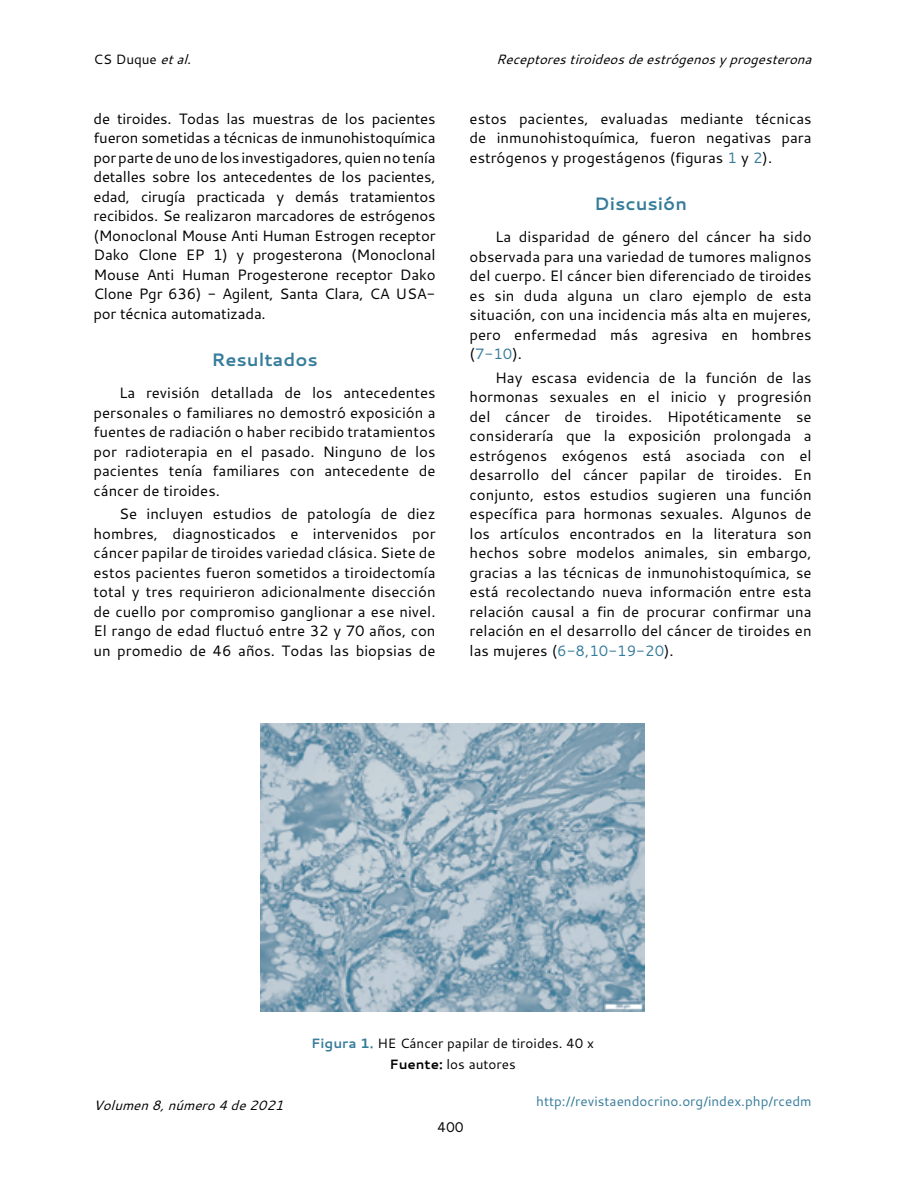
<style>
.page{position:relative;width:918px;height:1188px;background:#fff}
.page>*{position:absolute;margin:0;border:0;box-sizing:border-box;transform-origin:0 0}
.t1{font:700 18px "Cantarell";color:#367c9b}
.t2{font:15px/19.5px "Cantarell";color:#000;text-align:justify}
.t3{font:14.1px "Cantarell";color:#000}
.t4{font:italic 13.5px "Cantarell";color:#000}
.t5{font:13.5px/20.4px "Cantarell";color:#000;text-align:center}
.t6{font:13.5px "Cantarell";color:#367c9b}
.s1{font-style:italic}
.s2{color:#367c9b}
.s3{font-weight:700;color:#367c9b}
.s4{font-weight:700}
</style>
<div class="page">
<img style="left:261px;top:723px;width:383px;height:289px">
<p class="t5" style="left:94px;top:49px;width:99px">CS Duque <span class="s1">et al.</span></p>
<p class="t4" style="left:496px;top:50px;width:317px">Receptores tiroideos de estrógenos y progesterona</p>
<p class="t2" style="left:94px;top:108px;width:344px">de tiroides. Todas las muestras de los pacientes fueron sometidas a técnicas de inmunohistoquímica por parte de uno de los investigadores, quien no tenía detalles sobre los antecedentes de los pacientes, edad, cirugía practicada y demás tratamientos recibidos. Se realizaron marcadores de estrógenos (Monoclonal Mouse Anti Human Estrogen receptor Dako Clone EP 1) y progesterona (Monoclonal Mouse Anti Human Progesterone receptor Dako Clone Pgr 636) - Agilent, Santa Clara, CA USA&shy;por técnica automatizada.</p>
<p class="t1" style="left:211px;top:347px;width:108px">Resultados</p>
<p class="t2" style="left:94px;top:383px;width:344px;text-indent:26px">La revisión detallada de los antecedentes personales o familiares no demostró exposición a fuentes de radiación o haber recibido tratamientos por radioterapia en el pasado. Ninguno de los pacientes tenía familiares con antecedente de cáncer de tiroides.</p>
<p class="t2" style="left:94px;top:504px;width:344px;text-indent:26px">Se incluyen estudios de patología de diez hombres, diagnosticados e intervenidos por cáncer papilar de tiroides variedad clásica. Siete de estos pacientes fueron sometidos a tiroidectomía total y tres requirieron adicionalmente disección de cuello por compromiso ganglionar a ese nivel.<br>El rango de edad fluctuó entre 32 y 70 años, con un promedio de 46 años. Todas las biopsias de</p>
<p class="t2" style="left:470px;top:108px;width:344px">estos pacientes, evaluadas mediante técnicas de inmunohistoquímica, fueron negativas para estrógenos y progestágenos (figuras <span class="s2">1</span> y <span class="s2">2</span>).</p>
<p class="t1" style="left:594px;top:191px;width:94px">Discusión</p>
<p class="t2" style="left:470px;top:227px;width:344px;text-indent:26px">La disparidad de género del cáncer ha sido observada para una variedad de tumores malignos del cuerpo. El cáncer bien diferenciado de tiroides es sin duda alguna un claro ejemplo de esta situación, con una incidencia más alta en mujeres, pero enfermedad más agresiva en hombres (<span class="s2">7-10</span>).</p>
<p class="t2" style="left:470px;top:367px;width:344px;text-indent:26px">Hay escasa evidencia de la función de las hormonas sexuales en el inicio y progresión del cáncer de tiroides. Hipotéticamente se consideraría que la exposición prolongada a estrógenos exógenos está asociada con el desarrollo del cáncer papilar de tiroides. En conjunto, estos estudios sugieren una función específica para hormonas sexuales. Algunos de los artículos encontrados en la literatura son hechos sobre modelos animales, sin embargo, gracias a las técnicas de inmunohistoquímica, se está recolectando nueva información entre esta relación causal a fin de procurar confirmar una relación en el desarrollo del cáncer de tiroides en las mujeres (<span class="s2">6-8,10-19-20</span>).</p>
<p class="t5" style="left:311px;top:1033px;width:284px"><span class="s3">Figura 1.</span> HE Cáncer papilar de tiroides. 40 x<br><span class="s4">Fuente:</span> los autores</p>
<p class="t4" style="left:94px;top:1096px;width:191px">Volumen 8, número 4 de 2021</p>
<p class="t6" style="left:536px;top:1092px;width:277px">http://revistaendocrino.org/index.php/rcedm</p>
<p class="t3" style="left:437px;top:1117px;width:28px">400</p>
</div>
